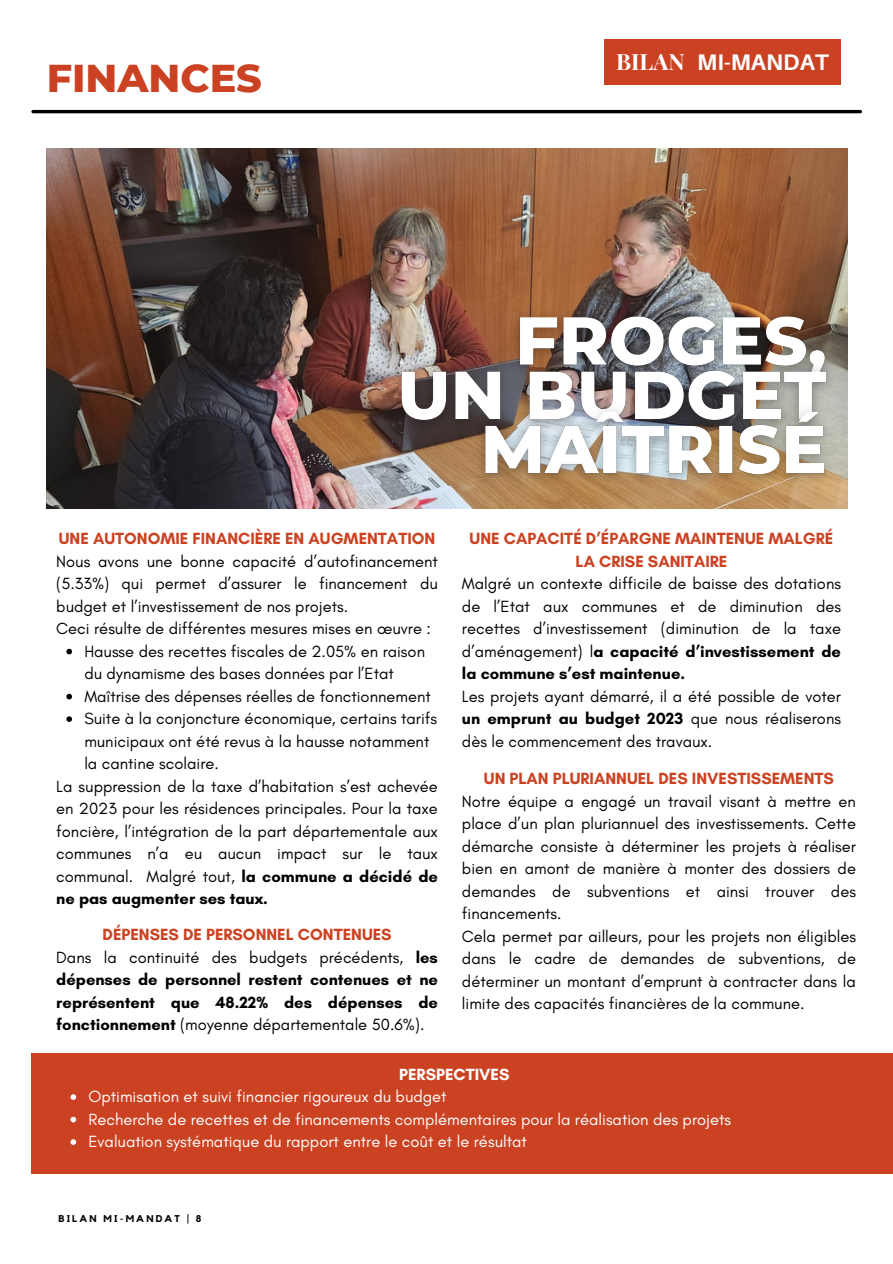
<style>
.page{position:relative;width:893px;height:1264px;background:#fff}
.page>*{position:absolute;margin:0;border:0;box-sizing:border-box;transform-origin:0 0}
.t1{font:800 39.6px "Montserrat";color:#cb4222}
.t2{font:700 22.5px "Aileron";color:#fff}
.t3{font:700 22.5px "Playfair Display";color:#fff}
.t4{font:16.5px/22.5px "Glacial Indifference";color:#000;text-align:justify}
.t5{font:16.5px "Glacial Indifference";color:#fff}
.t6{font:700 16.5px/22.5px "Glacial Indifference";color:#000;text-align:justify}
.t7{font:700 16.5px/22.5px "Glacial Indifference";color:#cb4222;text-align:center}
.t8{font:700 16.5px "Glacial Indifference";color:#fff}
.t9{font:700 9.75px "Kollektif";letter-spacing:.22em;color:#000}
.s1{font-weight:700}
.s2{font-weight:400}
</style>
<div class="page">
<img style="left:47px;top:149px;width:800px;height:360px">
<hr style="left:33px;top:110px;width:827px;height:3px;background:#000">
<div style="left:604px;top:39px;width:237px;height:46px;background:#cb4222"></div>
<div style="left:31px;top:1053px;width:861px;height:121px;background:#cb4222"></div>
<img style="left:383px;top:301px;width:460px;height:194px">
<svg style="left:66px;top:648px;width:6px;height:6px"></svg>
<svg style="left:66px;top:693px;width:6px;height:6px"></svg>
<svg style="left:66px;top:716px;width:6px;height:6px"></svg>
<svg style="left:70px;top:1094px;width:6px;height:5px"></svg>
<svg style="left:70px;top:1116px;width:6px;height:6px"></svg>
<svg style="left:70px;top:1139px;width:6px;height:5px"></svg>
<p class="t1" style="left:47px;top:54px;width:217px">FINANCES</p>
<p class="t2" style="left:706px;top:39px;width:133px">MI-MANDAT</p>
<p class="t3" style="left:616px;top:46px;width:70px">BILAN</p>
<p class="t2" style="left:697px;top:49px;width:133px">MI-MANDAT</p>
<p class="t7" style="left:59px;top:527px;width:378px">UNE AUTONOMIE FINANCIÈRE EN AUGMENTATION</p>
<p class="t4" style="left:56px;top:549px;width:383px">Nous avons une bonne capacité d’autofinancement (5.33%) qui permet d’assurer le financement du budget et l’investissement de nos projets.</p>
<p class="t4" style="left:56px;top:617px;width:376px">Ceci résulte de différentes mesures mises en œuvre :</p>
<p class="t4" style="left:84px;top:639px;width:342px">Hausse des recettes fiscales de 2.05% en raison du dynamisme des bases données par l’Etat</p>
<p class="t4" style="left:84px;top:684px;width:348px">Maîtrise des dépenses réelles de fonctionnement</p>
<p class="t4" style="left:84px;top:707px;width:354px;text-align:left">Suite à la conjoncture économique, certains tarifs municipaux ont été revus à la hausse notamment la cantine scolaire.</p>
<p class="t4" style="left:56px;top:774px;width:383px">La suppression de la taxe d’habitation s’est achevée en 2023 pour les résidences principales. Pour la taxe foncière, l’intégration de la part départementale aux communes n’a eu aucun impact sur le taux communal. Malgré tout, <span class="s1">la commune a décidé de ne pas augmenter ses taux.</span></p>
<p class="t7" style="left:103px;top:923px;width:290px">DÉPENSES DE PERSONNEL CONTENUES</p>
<p class="t6" style="left:56px;top:945px;width:383px"><span class="s2">Dans la continuité des budgets précédents,</span> les dépenses de personnel restent contenues et ne représentent que 48.22% des dépenses de fonctionnement <span class="s2">(moyenne départementale 50.6%).</span></p>
<p class="t7" style="left:469px;top:527px;width:365px">UNE CAPACITÉ D’ÉPARGNE MAINTENUE MALGRÉ<br>LA CRISE SANITAIRE</p>
<p class="t4" style="left:462px;top:572px;width:380px">Malgré un contexte difficile de baisse des dotations de l’Etat aux communes et de diminution des recettes d’investissement (diminution de la taxe d’aménagement) l<span class="s1">a capacité d’investissement de la commune s’est maintenue.</span></p>
<p class="t4" style="left:462px;top:684px;width:380px">Les projets ayant démarré, il a été possible de voter <span class="s1">un emprunt au budget 2023</span> que nous réaliserons dès le commencement des travaux.</p>
<p class="t7" style="left:484px;top:767px;width:351px">UN PLAN PLURIANNUEL DES INVESTISSEMENTS</p>
<p class="t4" style="left:462px;top:789px;width:395px">Notre équipe a engagé un travail visant à mettre en place d’un plan pluriannuel des investissements. Cette démarche consiste à déterminer les projets à réaliser bien en amont de manière à monter des dossiers de demandes de subventions et ainsi trouver des financements.</p>
<p class="t4" style="left:462px;top:924px;width:395px">Cela permet par ailleurs, pour les projets non éligibles dans le cadre de demandes de subventions, de déterminer un montant d’emprunt à contracter dans la limite des capacités financières de la commune.</p>
<p class="t8" style="left:399px;top:1063px;width:112px">PERSPECTIVES</p>
<p class="t5" style="left:88px;top:1086px;width:360px">Optimisation et suivi financier rigoureux du budget</p>
<p class="t5" style="left:88px;top:1108px;width:644px">Recherche de recettes et de financements complémentaires pour la réalisation des projets</p>
<p class="t5" style="left:88px;top:1131px;width:440px">Evaluation systématique du rapport entre le coût et le résultat</p>
<p class="t9" style="left:58px;top:1214px;width:145px">BILAN MI-MANDAT | 8</p>
</div>
